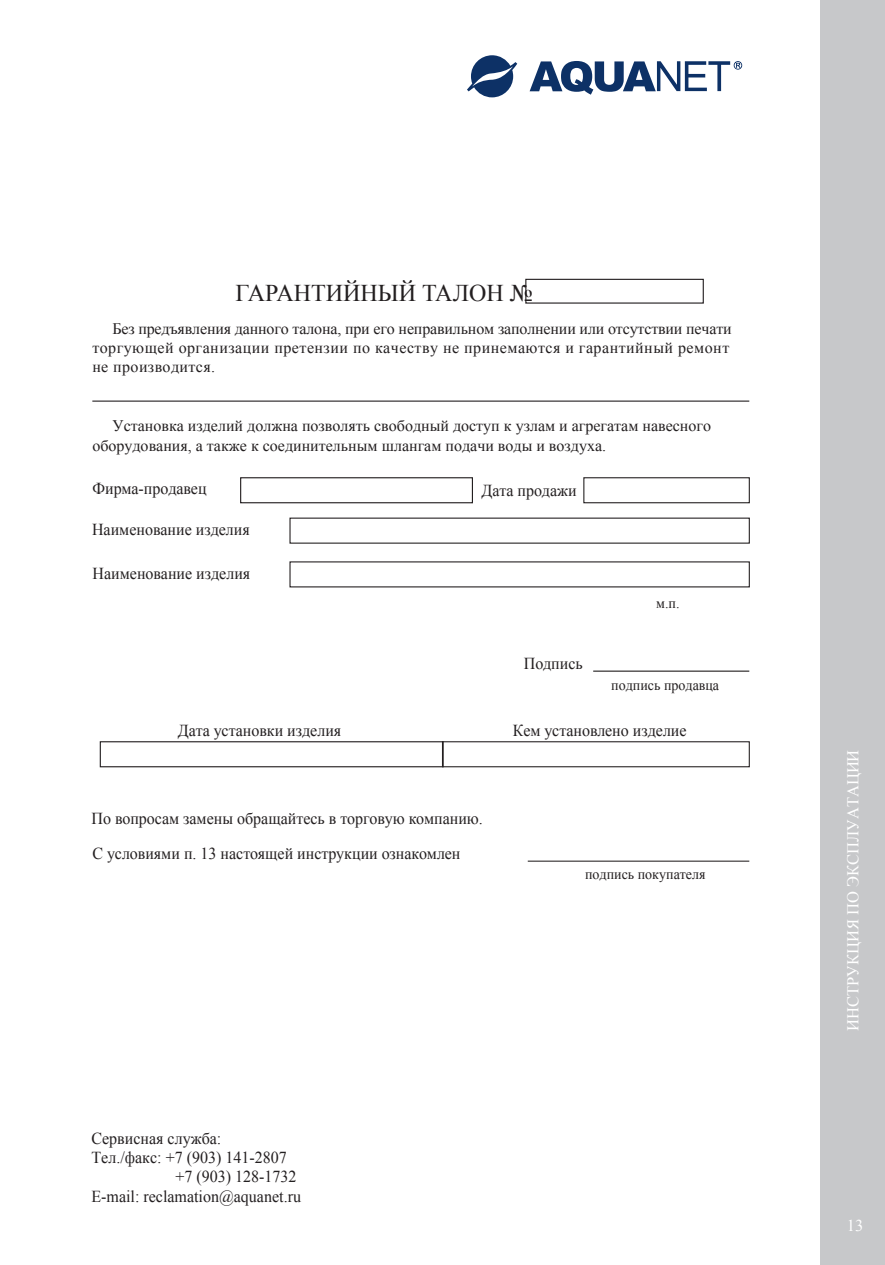
<style>
.page{position:relative;width:885px;height:1265px;background:#fff}
.page>*{position:absolute;margin:0;border:0;box-sizing:border-box;transform-origin:0 0}
.t1{font:24px "Times New Roman";color:#231f20}
.t2{font:16.6px/35px "Times New Roman";color:#231f20;scale:.96 1}
.t3{font:16.6px "Times New Roman";color:#fff}
.t4{font:16px/19.2px "Times New Roman";letter-spacing:.025em;color:#231f20}
.t5{font:16px/19.2px "Times New Roman";color:#231f20}
.t6{font:14.6px "Times New Roman";color:#231f20;scale:.96 1}
</style>
<div class="page">
<svg style="left:467px;top:55px;width:275px;height:42px"></svg>
<hr style="left:92px;top:400px;width:657px;height:1px;background:#231f20">
<hr style="left:527px;top:860px;width:222px;height:1px;background:#231f20">
<div style="left:525px;top:279px;width:178px;height:24px;border:1px solid #231f20"></div>
<div style="left:240px;top:477px;width:233px;height:26px;border:1px solid #231f20"></div>
<div style="left:583px;top:477px;width:166px;height:26px;border:1px solid #231f20"></div>
<div style="left:100px;top:741px;width:343px;height:26px;border:1px solid #231f20"></div>
<div style="left:442px;top:741px;width:307px;height:26px;border:1px solid #231f20"></div>
<hr style="left:593px;top:670px;width:156px;height:1px;background:#231f20">
<div style="left:820px;top:0;width:64px;height:1264px;background:#c7c8ca"></div>
<h1 class="t1" style="left:235px;top:279px;width:299px">ГАРАНТИЙНЫЙ ТАЛОН №</h1>
<p class="t4" style="left:92px;top:319px;width:641px;text-indent:20px">Без предъявления данного талона, при его неправильном заполнении или отсутствии печати торгующей организации претензии по качеству не принемаются и гарантийный ремонт не производится.</p>
<p class="t5" style="left:92px;top:416px;width:620px;text-indent:20px">Установка изделий должна позволять свободный доступ к узлам и агрегатам навесного оборудования, а также к соединительным шлангам подачи воды и воздуха.</p>
<p class="t2" style="left:93px;top:470px;width:120px">Фирма-продавец</p>
<p class="t2" style="left:481px;top:472px;width:101px">Дата продажи</p>
<p class="t2" style="left:92px;top:512px;width:166px">Наименование изделия</p>
<p class="t2" style="left:92px;top:556px;width:166px">Наименование изделия</p>
<p class="t2" style="left:523px;top:646px;width:63px">Подпись</p>
<p class="t6" style="left:656px;top:594px;width:26px">м.п.</p>
<p class="t6" style="left:611px;top:676px;width:114px">подпись продавца</p>
<p class="t2" style="left:178px;top:712px;width:172px">Дата установки изделия</p>
<p class="t2" style="left:513px;top:712px;width:182px">Кем установлено изделие</p>
<p class="t2" style="left:91px;top:801px;width:409px">По вопросам замены обращайтесь в торговую компанию.<br>С условиями п. 13 настоящей инструкции ознакомлен</p>
<p class="t2" style="left:91px;top:1120px;width:137px">Сервисная служба:</p>
<p class="t2" style="left:91px;top:1139px;width:205px">Тел./факс: +7 (903) 141-2807</p>
<p class="t2" style="left:175px;top:1159px;width:128px">+7 (903) 128-1732</p>
<p class="t2" style="left:91px;top:1178px;width:220px">E-mail: reclamation@aquanet.ru</p>
<p class="t6" style="left:585px;top:866px;width:127px">подпись покупателя</p>
<p class="t3" style="left:843px;top:1030px;width:282px;rotate:-90deg">ИНСТРУКЦИЯ ПО ЭКСПЛУАТАЦИИ</p>
<p class="t3" style="left:846px;top:1216px;width:18px">13</p>
</div>
